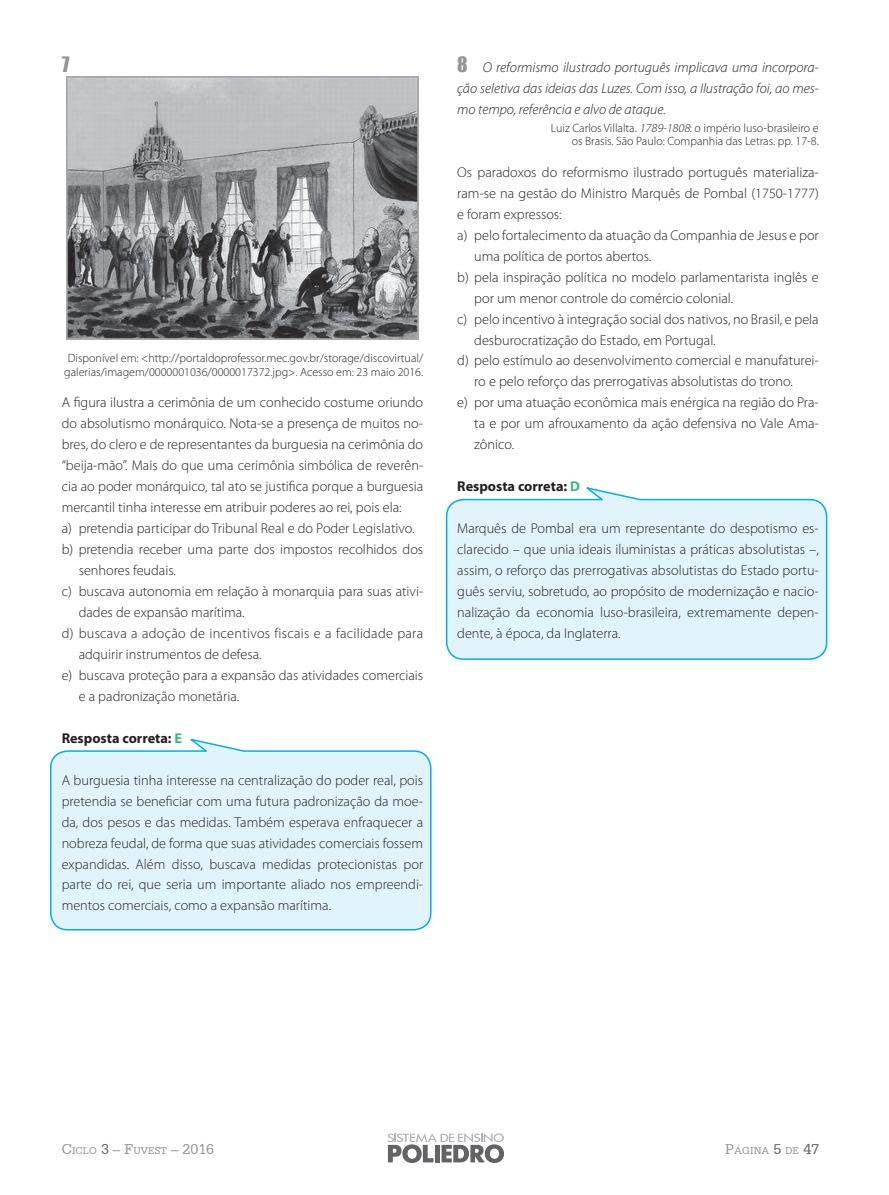
<style>
.page{position:relative;width:889px;height:1195px;background:#fff}
.page>*{position:absolute;margin:0;border:0;box-sizing:border-box;transform-origin:0 0}
.t1{font:19.5px "Impact";color:#939598}
.t2{font:300 14.25px/21px "Myriad Pro";color:#231f20;text-align:justify}
.t3{font:italic 300 14.25px/21px "Myriad Pro";color:#231f20;text-align:justify}
.t4{font:300 14.25px "Myriad Pro";letter-spacing:.02em;color:#231f20}
.t5{font:700 14.25px "Myriad Pro";color:#231f20}
.t6{font:300 12px/13.5px "Myriad Pro";color:#231f20;text-align:center}
.t7{font:10.5px "Serifa BT";color:#939598}
.s1{color:#38b983}
.s2{font-family:"Impact";font-weight:400;font-style:normal;font-size:19.5px;color:#939598}
.s3{font-style:italic}
.s4{font-size:15px}
.s5{font-size:15px;color:#636366}
</style>
<div class="page">
<svg style="left:50px;top:738px;width:382px;height:193px;background:#ddf3fb"></svg>
<svg style="left:445px;top:487px;width:383px;height:173px;background:#ddf2fb"></svg>
<svg style="left:388px;top:1133px;width:116px;height:30px"></svg>
<img style="left:66px;top:77px;width:353px;height:263px">
<h1 class="t1" style="left:62px;top:49px;width:9px">7</h1>
<p class="t6" style="left:64px;top:351px;width:360px">Disponível em: &lt;http://portaldoprofessor.mec.gov.br/storage/discovirtual/ galerias/imagem/0000001036/0000017372.jpg&gt;. Acesso em: 23 maio 2016.</p>
<p class="t2" style="left:62px;top:392px;width:363px">A figura ilustra a cerimônia de um conhecido costume oriundo</p>
<p class="t2" style="left:62px;top:413px;width:363px">do absolutismo monárquico. Nota-se a presença de muitos no-</p>
<p class="t2" style="left:62px;top:434px;width:363px">bres, do clero e de representantes da burguesia na cerimônia do</p>
<p class="t2" style="left:62px;top:455px;width:363px">“beija-mão”. Mais do que uma cerimônia simbólica de reverên-</p>
<p class="t2" style="left:62px;top:476px;width:363px">cia ao poder monárquico, tal ato se justifica porque a burguesia</p>
<p class="t2" style="left:62px;top:497px;width:341px">mercantil tinha interesse em atribuir poderes ao rei, pois ela:</p>
<p class="t2" style="left:62px;top:518px;width:354px">a) pretendia participar do Tribunal Real e do Poder Legislativo.</p>
<p class="t2" style="left:62px;top:539px;width:363px">b) pretendia receber uma parte dos impostos recolhidos dos</p>
<p class="t2" style="left:79px;top:560px;width:99px">senhores feudais.</p>
<p class="t2" style="left:62px;top:581px;width:363px">c) buscava autonomia em relação à monarquia para suas ativi-</p>
<p class="t2" style="left:79px;top:601px;width:168px">dades de expansão marítima.</p>
<p class="t4" style="left:62px;top:625px;width:363px">d) buscava a adoção de incentivos fiscais e a facilidade para</p>
<p class="t2" style="left:79px;top:643px;width:184px">adquirir instrumentos de defesa.</p>
<p class="t2" style="left:62px;top:664px;width:363px">e) buscava proteção para a expansão das atividades comerciais</p>
<p class="t2" style="left:79px;top:685px;width:162px">e a padronização monetária.</p>
<p class="t5" style="left:62px;top:729px;width:122px">Resposta correta: <span class="s1">E</span></p>
<p class="t2" style="left:62px;top:769px;width:363px">A burguesia tinha interesse na centralização do poder real, pois pretendia se beneficiar com uma futura padronização da moe&shy;da, dos pesos e das medidas. Também esperava enfraquecer a nobreza feudal, de forma que suas atividades comerciais fossem expandidas. Além disso, buscava medidas protecionistas por parte do rei, que seria um importante aliado nos empreendi&shy;mentos comerciais, como a expansão marítima.</p>
<p class="t3" style="left:457px;top:57px;width:363px"><span class="s2">8</span> O reformismo ilustrado português implicava uma incorpora&shy;ção seletiva das ideias das Luzes. Com isso, a Ilustração foi, ao mes&shy;mo tempo, referência e alvo de ataque.</p>
<p class="t6" style="left:551px;top:121px;width:269px;text-align:right">Luiz Carlos Villalta. <span class="s3">1789-1808</span>: o império luso-brasileiro e os Brasis. São Paulo: Companhia das Letras. pp. 17-8.</p>
<p class="t2" style="left:457px;top:161px;width:363px">Os paradoxos do reformismo ilustrado português materializa-</p>
<p class="t2" style="left:457px;top:182px;width:363px">ram-se na gestão do Ministro Marquês de Pombal (1750-1777)</p>
<p class="t2" style="left:457px;top:203px;width:106px">e foram expressos:</p>
<p class="t2" style="left:457px;top:224px;width:363px">a) pelo fortalecimento da atuação da Companhia de Jesus e por</p>
<p class="t2" style="left:474px;top:245px;width:179px">uma política de portos abertos.</p>
<p class="t2" style="left:457px;top:266px;width:363px">b) pela inspiração política no modelo parlamentarista inglês e</p>
<p class="t2" style="left:474px;top:287px;width:260px">por um menor controle do comércio colonial.</p>
<p class="t2" style="left:457px;top:308px;width:363px">c) pelo incentivo à integração social dos nativos, no Brasil, e pela</p>
<p class="t2" style="left:474px;top:329px;width:243px">desburocratização do Estado, em Portugal.</p>
<p class="t2" style="left:457px;top:350px;width:363px">d) pelo estímulo ao desenvolvimento comercial e manufaturei-</p>
<p class="t2" style="left:474px;top:371px;width:320px">ro e pelo reforço das prerrogativas absolutistas do trono.</p>
<p class="t2" style="left:457px;top:392px;width:363px">e) por uma atuação econômica mais enérgica na região do Pra-</p>
<p class="t2" style="left:474px;top:413px;width:346px">ta e por um afrouxamento da ação defensiva no Vale Ama-</p>
<p class="t2" style="left:474px;top:434px;width:41px">zônico.</p>
<p class="t5" style="left:457px;top:477px;width:124px">Resposta correta: <span class="s1">D</span></p>
<p class="t2" style="left:457px;top:518px;width:363px">Marquês de Pombal era um representante do despotismo es&shy;clarecido – que unia ideais iluministas a práticas absolutistas –, assim, o reforço das prerrogativas absolutistas do Estado portu&shy;guês serviu, sobretudo, ao propósito de modernização e nacio&shy;nalização da economia luso-brasileira, extremamente depen&shy;dente, à época, da Inglaterra.</p>
<p class="t7" style="left:62px;top:1144px;width:154px"><span class="s4">C</span>ICLO <span class="s5">3</span> <span class="s4">– F</span>UVEST <span class="s4">– 2016</span></p>
<p class="t7" style="left:725px;top:1144px;width:95px"><span class="s4">P</span>ÁGINA <span class="s5">5</span> DE <span class="s5">47</span></p>
</div>
